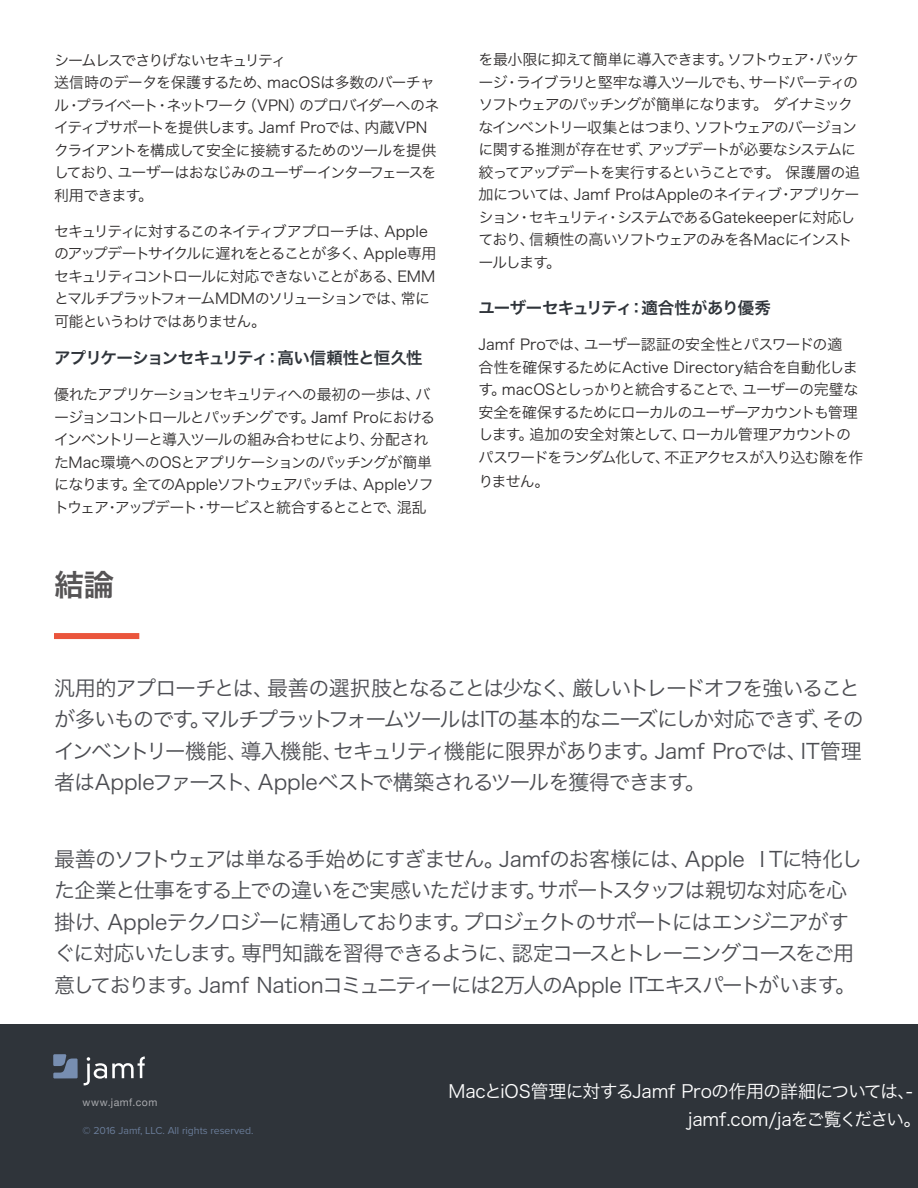
<style>
.page{position:relative;width:918px;height:1188px;background:#fff}
.page>*{position:absolute;margin:0;border:0;box-sizing:border-box;transform-origin:0 0}
.First_HEADLINE{font:30px "Hira Kaku Pro W6";color:#565455}
.Intro{font:21px/31.5px "Hira Kaku Pro W3";letter-spacing:-.065em;color:#4c4d52}
.t1{font:18px/28.5px "Hira Kaku Pro W3";letter-spacing:-.04em;color:#fff}
.Body_Copy{font:16.5px "Hira Kaku Pro W6";letter-spacing:-.04em;color:#2f343a}
.Body_Copy-2{font:15px/22.5px "Hira Kaku Pro W3";letter-spacing:-.06em;color:#2f2c2c}
.t2{font:10.5px "Proxima Nova";color:#788eb0}
.t3{font:10.5px "Helvetica Neue";letter-spacing:.045em;color:#a8a9ad}
</style>
<div class="page">
<div style="left:0;top:1025px;width:918px;height:163px;background:#2f343a"></div>
<svg style="left:53px;top:1054px;width:25px;height:24px"></svg>
<svg style="left:84px;top:1056px;width:61px;height:29px"></svg>
<div style="left:54px;top:633px;width:85px;height:6px;background:#ea553c"></div>
<p class="Body_Copy-2" style="left:54px;top:48px;width:387px">シームレスでさりげないセキュリティ<br>送信時のデータを保護するため、macOSは多数のバーチャル・プライベート・ネットワーク（VPN）のプロバイダーへのネイティブサポートを提供します。Jamf Proでは、内蔵VPNクライアントを構成して安全に接続するためのツールを提供しており、ユーザーはおなじみのユーザーインターフェースを利用できます。</p>
<p class="Body_Copy-2" style="left:54px;top:219px;width:384px">セキュリティに対するこのネイティブアプローチは、Appleのアップデートサイクルに遅れをとることが多く、Apple専用セキュリティコントロールに対応できないことがある、EMMとマルチプラットフォームMDMのソリューションでは、常に可能というわけではありません。</p>
<p class="Body_Copy" style="left:54px;top:343px;width:370px">アプリケーションセキュリティ：高い信頼性と恒久性</p>
<p class="Body_Copy-2" style="left:54px;top:382px;width:383px">優れたアプリケーションセキュリティへの最初の一歩は、バージョンコントロールとパッチングです。Jamf Proにおけるインベントリーと導入ツールの組み合わせにより、分配されたMac環境へのOSとアプリケーションのパッチングが簡単になります。全てのAppleソフトウェアパッチは、Appleソフトウェア・アップデート・サービスと統合するとことで、混乱</p>
<p class="First_HEADLINE" style="left:54px;top:558px;width:61px">結論</p>
<p class="Body_Copy-2" style="left:478px;top:48px;width:383px">を最小限に抑えて簡単に導入できます。ソフトウェア・パッケージ・ライブラリと堅牢な導入ツールでも、サードパーティのソフトウェアのパッチングが簡単になります。 ダイナミックなインベントリー収集とはつまり、ソフトウェアのバージョンに関する推測が存在せず、アップデートが必要なシステムに絞ってアップデートを実行するということです。 保護層の追加については、Jamf ProはAppleのネイティブ・アプリケーション・セキュリティ・システムであるGatekeeperに対応しており、信頼性の高いソフトウェアのみを各Macにインストールします。</p>
<p class="Body_Copy" style="left:478px;top:293px;width:294px">ユーザーセキュリティ：適合性があり優秀</p>
<p class="Body_Copy-2" style="left:478px;top:333px;width:387px">Jamf Proでは、ユーザー認証の安全性とパスワードの適<br>合性を確保するためにActive Directory結合を自動化します。macOSとしっかりと統合することで、ユーザーの完璧な安全を確保するためにローカルのユーザーアカウントも管理します。追加の安全対策として、ローカル管理アカウントのパスワードをランダム化して、不正アクセスが入り込む隙を作</p>
<p class="Body_Copy-2" style="left:478px;top:469px;width:73px">りません。</p>
<p class="Intro" style="left:54px;top:671px;width:811px">汎用的アプローチとは、最善の選択肢となることは少なく、厳しいトレードオフを強いることが多いものです。マルチプラットフォームツールはITの基本的なニーズにしか対応できず、そのインベントリー機能、導入機能、セキュリティ機能に限界があります。Jamf Proでは、IT管理者はAppleファースト、Appleベストで構築されるツールを獲得できます。</p>
<p class="Intro" style="left:54px;top:842px;width:810px">最善のソフトウェアは単なる手始めにすぎません。Jamfのお客様には、Apple ＩTに特化した企業と仕事をする上での違いをご実感いただけます。サポートスタッフは親切な対応を心掛け、Appleテクノロジーに精通しております。プロジェクトのサポートにはエンジニアがすぐに対応いたします。専門知識を習得できるように、認定コースとトレーニングコースをご用意しております。Jamf Nationコミュニティーには2万人のApple ITエキスパートがいます。</p>
<p class="t3" style="left:83px;top:1095px;width:76px">www.jamf.com</p>
<p class="t2" style="left:83px;top:1123px;width:172px">© 2016 Jamf, LLC. All rights reserved.</p>
<p class="t1" style="left:688px;top:1075px;width:235px;text-indent:-239px">MacとiOS管理に対するJamf Proの作用の詳細については、- jamf.com/jaをご覧ください。</p>
</div>
